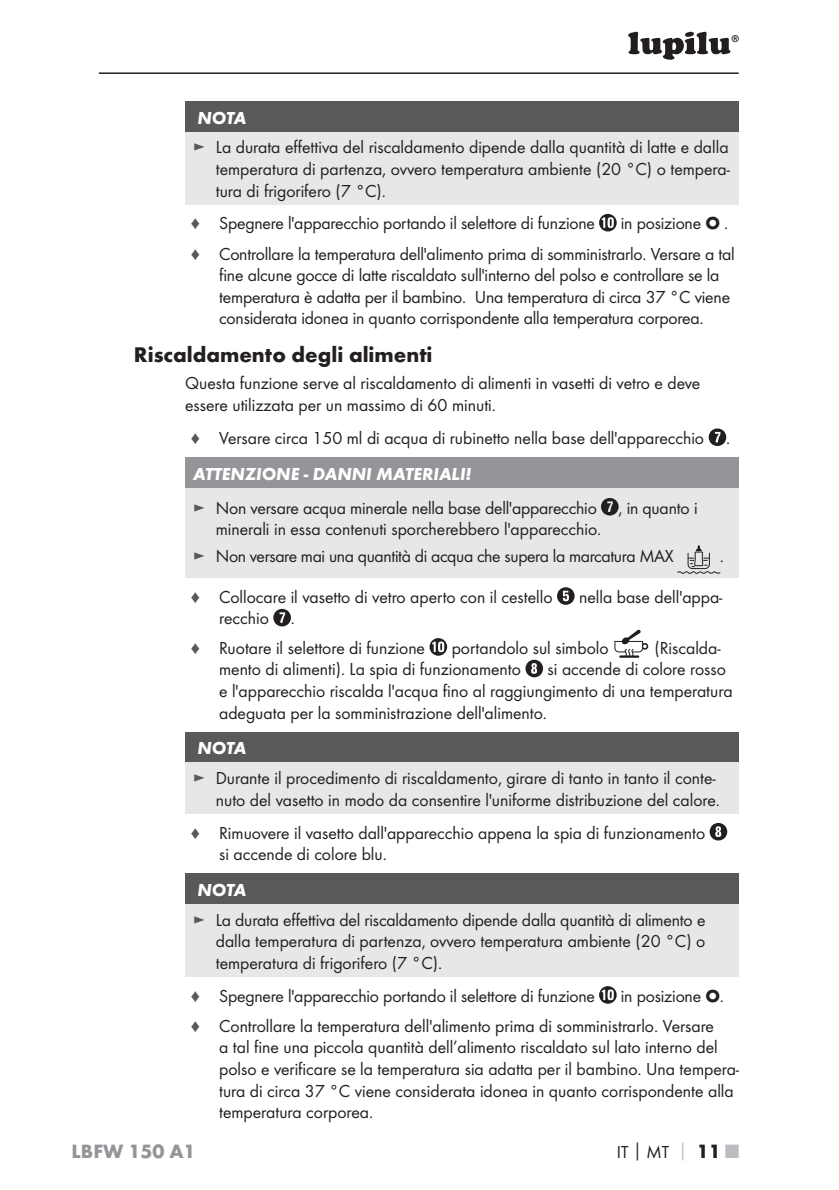
<style>
.page{position:relative;width:839px;height:1190px;background:#fff}
.page>*{position:absolute;margin:0;border:0;box-sizing:border-box;transform-origin:0 0}
.t1{font:700 22px "Futura";color:#231f20}
.t2{font:700 20px "Futura";color:#939598}
.t3{font:18px/21.6px "Futura Boo";color:#231f20}
.t4{font:18px "Futura Boo";letter-spacing:-.02em;color:#231f20}
.t5{font:italic 700 18px "Futura";color:#fff}
.s1{color:#58595b}
.s2{font-family:"Futura";font-weight:700}
.s3{font-family:"Futura";font-weight:700;color:#bcbdc0}
.s4{font-family:"Futura";font-weight:700;font-size:20px}
.s5{font-family:"Futura";font-weight:700;font-size:20px;color:#bcbdc0}
</style>
<div class="page">
<hr style="left:99px;top:72px;width:639px;height:2px;background:#231f20">
<svg style="left:628px;top:32px;width:110px;height:28px"></svg>
<div style="left:185px;top:102px;width:553px;height:30px;background:#58595b"></div>
<div style="left:185px;top:132px;width:553px;height:72px;background:#e7e7e7"></div>
<svg style="left:599px;top:214px;width:17px;height:17px"></svg>
<svg style="left:708px;top:428px;width:17px;height:18px"></svg>
<div style="left:185px;top:458px;width:553px;height:30px;background:#939598"></div>
<div style="left:185px;top:488px;width:553px;height:90px;background:#e7e7e7"></div>
<svg style="left:601px;top:498px;width:17px;height:17px"></svg>
<svg style="left:677px;top:545px;width:43px;height:29px"></svg>
<svg style="left:557px;top:587px;width:17px;height:18px"></svg>
<svg style="left:273px;top:609px;width:18px;height:17px"></svg>
<svg style="left:429px;top:638px;width:18px;height:17px"></svg>
<svg style="left:614px;top:629px;width:33px;height:28px"></svg>
<svg style="left:525px;top:659px;width:17px;height:18px"></svg>
<div style="left:185px;top:732px;width:553px;height:30px;background:#58595b"></div>
<div style="left:185px;top:762px;width:553px;height:51px;background:#e7e7e7"></div>
<svg style="left:709px;top:823px;width:17px;height:17px"></svg>
<div style="left:185px;top:873px;width:553px;height:31px;background:#58595b"></div>
<div style="left:185px;top:904px;width:553px;height:72px;background:#e7e7e7"></div>
<svg style="left:599px;top:986px;width:17px;height:17px"></svg>
<p class="t5" style="left:197px;top:112px;width:50px">NOTA</p>
<p class="t3" style="left:216px;top:137px;width:515px;text-align:justify;text-indent:-23px"><span class="s1">►</span> La durata effettiva del riscaldamento dipende dalla quantità di latte e dalla temperatura di partenza, ovvero temperatura ambiente (20 °C) o tempera&shy;tura di frigorifero (7 °C).</p>
<p class="t3" style="left:219px;top:214px;width:377px">Spegnere l'apparecchio portando il selettore di funzione</p>
<p class="t3" style="left:219px;top:209px;width:517px;line-height:30px;text-indent:401px">in posizione <span class="s2">O</span> .<br>Controllare la temperatura dell'alimento prima di somministrarlo. Versare a tal</p>
<p class="t3" style="left:219px;top:265px;width:512px">fine alcune gocce di latte riscaldato sull'interno del polso e controllare se la temperatura è adatta per il bambino. Una temperatura di circa 37 °C viene considerata idonea in quanto corrispondente alla temperatura corporea.</p>
<p class="t1" style="left:134px;top:346px;width:300px">Riscaldamento degli alimenti</p>
<p class="t3" style="left:185px;top:373px;width:516px">Questa funzione serve al riscaldamento di alimenti in vasetti di vetro e deve essere utilizzata per un massimo di 60 minuti.</p>
<p class="t3" style="left:219px;top:428px;width:512px">Versare circa 150 ml di acqua di rubinetto nella base dell'apparecchio .</p>
<p class="t5" style="left:193px;top:468px;width:280px">ATTENZIONE - DANNI MATERIALI!</p>
<p class="t3" style="left:216px;top:497px;width:483px;text-indent:-23px"><span class="s1">►</span> Non versare acqua minerale nella base dell'apparecchio , in quanto i minerali in essa contenuti sporcherebbero l'apparecchio.</p>
<p class="t4" style="left:193px;top:548px;width:482px"><span class="s1">►</span> Non versare mai una quantità di acqua che supera la marcatura MAX</p>
<p class="t3" style="left:719px;top:546px;width:6px">.</p>
<p class="t3" style="left:219px;top:587px;width:335px">Collocare il vasetto di vetro aperto con il cestello</p>
<p class="t3" style="left:578px;top:587px;width:145px">nella base dell'appa-</p>
<p class="t3" style="left:219px;top:605px;width:207px;line-height:29.2px">recchio .<br>Ruotare il selettore di funzione</p>
<p class="t3" style="left:451px;top:638px;width:158px">portandolo sul simbolo</p>
<p class="t3" style="left:654px;top:638px;width:68px">(Riscalda-</p>
<p class="t3" style="left:219px;top:659px;width:303px">mento di alimenti). La spia di funzionamento</p>
<p class="t3" style="left:219px;top:659px;width:514px;text-indent:328px">si accende di colore rosso e l'apparecchio riscalda l'acqua fino al raggiungimento di una temperatura adeguata per la somministrazione dell'alimento.</p>
<p class="t5" style="left:197px;top:742px;width:50px">NOTA</p>
<p class="t3" style="left:193px;top:768px;width:528px;text-align:right"><span class="s1">►</span> Durante il procedimento di riscaldamento, girare di tanto in tanto il conte&shy;nuto del vasetto in modo da consentire l'uniforme distribuzione del calore.</p>
<p class="t3" style="left:219px;top:822px;width:487px">Rimuovere il vasetto dall'apparecchio appena la spia di funzionamento si accende di colore blu.</p>
<p class="t5" style="left:197px;top:884px;width:50px">NOTA</p>
<p class="t3" style="left:216px;top:909px;width:491px;text-align:justify;text-indent:-23px"><span class="s1">►</span> La durata effettiva del riscaldamento dipende dalla quantità di alimento e dalla temperatura di partenza, ovvero temperatura ambiente (20 °C) o temperatura di frigorifero (7 °C).</p>
<p class="t3" style="left:219px;top:985px;width:377px">Spegnere l'apparecchio portando il selettore di funzione</p>
<p class="t3" style="left:219px;top:981px;width:506px;line-height:30px;text-indent:401px">in posizione <span class="s2">O</span>.<br>Controllare la temperatura dell'alimento prima di somministrarlo. Versare</p>
<p class="t3" style="left:219px;top:1037px;width:521px">a tal fine una piccola quantità dell’alimento riscaldato sul lato interno del polso e verificare se la temperatura sia adatta per il bambino. Una tempera&shy;tura di circa 37 °C viene considerata idonea in quanto corrispondente alla temperatura corporea.</p>
<p class="t2" style="left:71px;top:1143px;width:125px">LBFW 150 A1</p>
<p class="t3" style="left:616px;top:1141px;width:123px">IT<span class="s2">│</span>MT <span class="s3">│</span> <span class="s4">11</span> <span class="s5">■</span></p>
</div>
